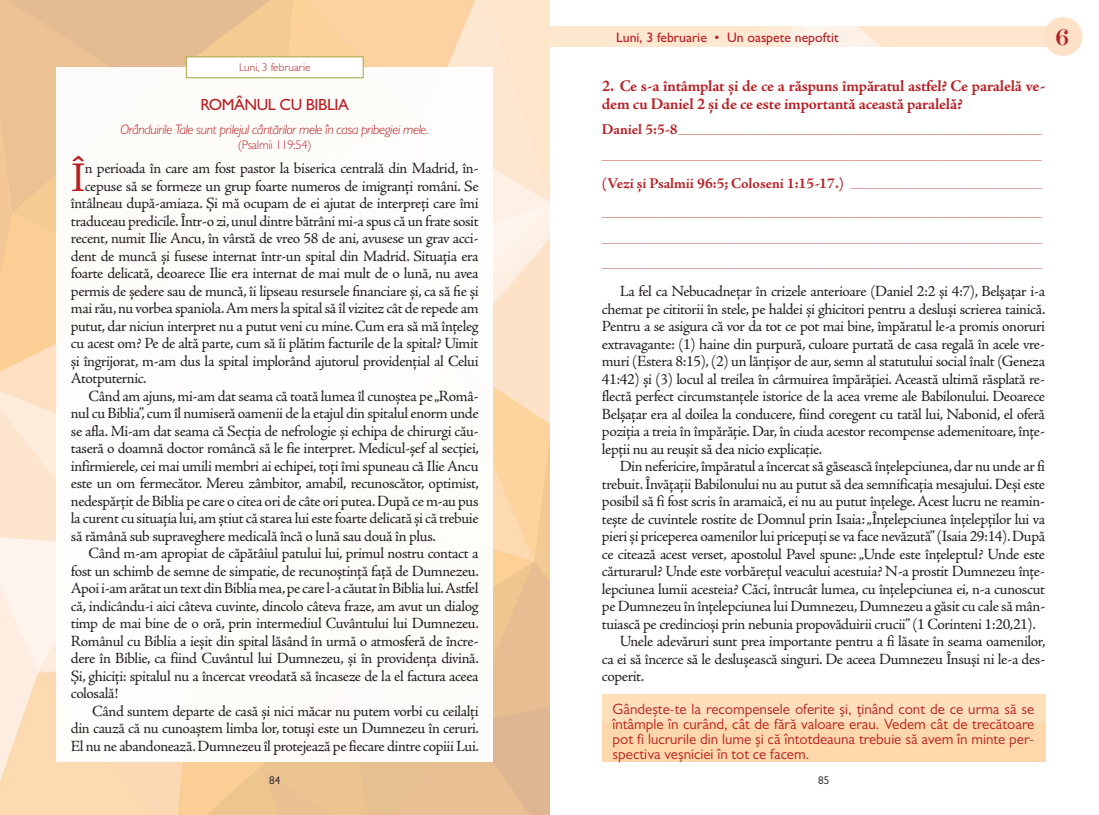
<style>
.page{position:relative;width:1099px;height:815px;background:#fff}
.page>*{position:absolute;margin:0;border:0;box-sizing:border-box;transform-origin:0 0}
.t1{font:42.38px "Adobe Jenson Pro";color:#b81f24}
.t2{font:22.5px "Didona C";color:#b81f24}
.t3{font:700 16.25px/17.5px "Adobe Jenson Pro";letter-spacing:-.015em;color:#b81f24}
.t4{font:500 16.25px "Gill Sans MT Pro";letter-spacing:-.025em;color:#b81f24}
.t5{font:15.62px/17.5px "Adobe Jenson Pro";letter-spacing:-.025em;color:#231f20;text-align:justify}
.t6{font:15px/15px "Gill Sans MT Pro";color:#b81f24;text-align:justify}
.t7{font:italic 300 13.75px "Gill Sans MT Pro";letter-spacing:-.025em;color:#b81f24}
.t8{font:500 13.75px "Gill Sans MT Pro";color:#b81f24}
.t9{font:300 12.5px "Gill Sans MT Pro";letter-spacing:-.02em;color:#c22732}
.t10{font:300 11.25px "Gill Sans MT Pro";color:#b81f24}
.t11{font:11.25px "Gill Sans MT Pro";color:#231f20}
.t12{font:700 7.5px "Adobe Jenson Pro";color:#b81f24}
.s1{font-size:15px}
</style>
<div class="page">
<div style="left:1043px;top:17px;width:39px;height:39px;background:#fde2c7;border-radius:50%"></div>
<img style="left:0;top:0;width:549px;height:815px">
<div style="left:57px;top:67px;width:436px;height:695px;background:#fff"></div>
<div style="left:186px;top:57px;width:177px;height:21px;background:#fff;border:1px solid #a0a741"></div>
<div style="left:602px;top:694px;width:443px;height:68px;background:linear-gradient(to right,#fedbb1,#fedbb1)"></div>
<p class="t10" style="left:239px;top:61px;width:73px">Luni, 3 februarie</p>
<p class="t4" style="left:200px;top:95px;width:150px">ROMÂNUL CU BIBLIA</p>
<p class="t7" style="left:121px;top:121px;width:310px">Orânduirile Tale sunt prilejul cântărilor mele în casa pribegiei mele.</p>
<p class="t9" style="left:238px;top:137px;width:75px">(Psalmii 119:54)</p>
<h1 class="t1" style="left:71px;top:153px;width:16px">Î</h1>
<p class="t5" style="left:85px;top:160px;width:395px">n perioada în care am fost pastor la biserica centrală din Madrid, în-</p>
<p class="t5" style="left:85px;top:177px;width:395px">cepuse să se formeze un grup foarte numeros de imigranți români. Se</p>
<p class="t5" style="left:71px;top:195px;width:409px">întâlneau după-amiaza. Și mă ocupam de ei ajutat de interpreți care îmi</p>
<p class="t5" style="left:71px;top:212px;width:409px">traduceau predicile. Într-o zi, unul dintre bătrâni mi-a spus că un frate sosit</p>
<p class="t5" style="left:71px;top:230px;width:409px">recent, numit Ilie Ancu, în vârstă de vreo 58 de ani, avusese un grav acci-</p>
<p class="t5" style="left:71px;top:247px;width:409px">dent de muncă și fusese internat într-un spital din Madrid. Situația era</p>
<p class="t5" style="left:71px;top:265px;width:409px">foarte delicată, deoarece Ilie era internat de mai mult de o lună, nu avea</p>
<p class="t5" style="left:71px;top:282px;width:409px">permis de ședere sau de muncă, îi lipseau resursele financiare și, ca să fie și</p>
<p class="t5" style="left:71px;top:300px;width:409px">mai rău, nu vorbea spaniola. Am mers la spital să îl vizitez cât de repede am</p>
<p class="t5" style="left:71px;top:317px;width:409px">putut, dar niciun interpret nu a putut veni cu mine. Cum era să mă înțeleg</p>
<p class="t5" style="left:71px;top:335px;width:409px">cu acest om? Pe de altă parte, cum să îi plătim facturile de la spital? Uimit</p>
<p class="t5" style="left:71px;top:352px;width:409px">și îngrijorat, m-am dus la spital implorând ajutorul providențial al Celui</p>
<p class="t5" style="left:71px;top:370px;width:77px">Atotputernic.</p>
<p class="t5" style="left:89px;top:387px;width:391px">Când am ajuns, mi-am dat seama că toată lumea îl cunoștea pe „Româ-</p>
<p class="t5" style="left:71px;top:405px;width:409px">nul cu Biblia”, cum îl numiseră oamenii de la etajul din spitalul enorm unde</p>
<p class="t5" style="left:71px;top:422px;width:409px">se afla. Mi-am dat seama că Secția de nefrologie și echipa de chirurgi cău-</p>
<p class="t5" style="left:71px;top:440px;width:409px">taseră o doamnă doctor româncă să le fie interpret. Medicul-șef al secției,</p>
<p class="t5" style="left:71px;top:457px;width:409px">infirmierele, cei mai umili membri ai echipei, toți îmi spuneau că Ilie Ancu</p>
<p class="t5" style="left:71px;top:475px;width:409px">este un om fermecător. Mereu zâmbitor, amabil, recunoscător, optimist,</p>
<p class="t5" style="left:71px;top:492px;width:409px">nedespărțit de Biblia pe care o citea ori de câte ori putea. După ce m-au pus</p>
<p class="t5" style="left:71px;top:510px;width:409px">la curent cu situația lui, am știut că starea lui este foarte delicată și că trebuie</p>
<p class="t5" style="left:71px;top:527px;width:366px">să rămână sub supraveghere medicală încă o lună sau două în plus.</p>
<p class="t5" style="left:89px;top:545px;width:391px">Când m-am apropiat de căpătâiul patului lui, primul nostru contact a</p>
<p class="t5" style="left:71px;top:562px;width:409px">fost un schimb de semne de simpatie, de recunoștință față de Dumnezeu.</p>
<p class="t5" style="left:71px;top:580px;width:409px">Apoi i-am arătat un text din Biblia mea, pe care l-a căutat în Biblia lui. Astfel</p>
<p class="t5" style="left:71px;top:597px;width:409px">că, indicându-i aici câteva cuvinte, dincolo câteva fraze, am avut un dialog</p>
<p class="t5" style="left:71px;top:615px;width:409px">timp de mai bine de o oră, prin intermediul Cuvântului lui Dumnezeu.</p>
<p class="t5" style="left:71px;top:632px;width:409px">Românul cu Biblia a ieșit din spital lăsând în urmă o atmosferă de încre-</p>
<p class="t5" style="left:71px;top:650px;width:409px">dere în Biblie, ca fiind Cuvântul lui Dumnezeu, și în providența divină.</p>
<p class="t5" style="left:71px;top:667px;width:409px">Și, ghiciți: spitalul nu a încercat vreodată să încaseze de la el factura aceea</p>
<p class="t5" style="left:71px;top:685px;width:49px">colosală!</p>
<p class="t5" style="left:92px;top:702px;width:388px">Când suntem departe de casă și nici măcar nu putem vorbi cu ceilalți</p>
<p class="t5" style="left:71px;top:720px;width:409px">din cauză că nu cunoaștem limba lor, totuși este un Dumnezeu în ceruri.</p>
<p class="t5" style="left:71px;top:737px;width:409px">El nu ne abandonează. Dumnezeu îl protejează pe fiecare dintre copiii Lui.</p>
<p class="t8" style="left:616px;top:29px;width:224px">Luni, 3 februarie • Un oaspete nepoftit</p>
<p class="t3" style="left:602px;top:78px;width:444px">2. Ce s-a întâmplat și de ce a răspuns împăratul astfel? Ce paralelă ve&shy;dem cu Daniel 2 și de ce este importantă această paralelă?</p>
<p class="t12" style="left:602px;top:127px;width:441px"><span class="s1">Daniel 5:5-8</span>_______________________________________________________________________________________________</p>
<p class="t12" style="left:602px;top:153px;width:441px">___________________________________________________________________________________________________________________</p>
<p class="t12" style="left:602px;top:182px;width:441px"><span class="s1">(Vezi și Psalmii 96:5; Coloseni 1:15-17.)</span> __________________________________________________</p>
<p class="t12" style="left:602px;top:210px;width:441px">___________________________________________________________________________________________________________________</p>
<p class="t12" style="left:602px;top:236px;width:441px">___________________________________________________________________________________________________________________</p>
<p class="t12" style="left:602px;top:262px;width:441px">___________________________________________________________________________________________________________________</p>
<p class="t5" style="left:602px;top:283px;width:445px;text-indent:18px">La fel ca Nebucadnețar în crizele anterioare (Daniel 2:2 şi 4:7), Belșațar i-a chemat pe cititorii în stele, pe haldei și ghicitori pentru a desluși scrierea tainică.<br>Pentru a se asigura că vor da tot ce pot mai bine, împăratul le-a promis onoruri extravagante: (1) haine din purpură, culoare purtată de casa regală în acele vre&shy;muri (Estera 8:15), (2) un lănțișor de aur, semn al statutului social înalt (Geneza 41:42) și (3) locul al treilea în cârmuirea împărăției. Această ultimă răsplată re&shy;flectă perfect circumstanțele istorice de la acea vreme ale Babilonului. Deoarece Belșațar era al doilea la conducere, fiind coregent cu tatăl lui, Nabonid, el oferă poziția a treia în împărăție. Dar, în ciuda acestor recompense ademenitoare, înțe&shy;lepții nu au reuşit să dea nicio explicaţie.</p>
<p class="t5" style="left:619px;top:458px;width:427px">Din nefericire, împăratul a încercat să găsească înțelepciunea, dar nu unde ar fi</p>
<p class="t5" style="left:602px;top:475px;width:444px">trebuit. Învățații Babilonului nu au putut să dea semnificația mesajului. Deși este</p>
<p class="t5" style="left:602px;top:493px;width:444px">posibil să fi fost scris în aramaică, ei nu au putut înțelege. Acest lucru ne reamin-</p>
<p class="t5" style="left:602px;top:510px;width:444px">tește de cuvintele rostite de Domnul prin Isaia: „Înțelepciunea înțelepților lui va</p>
<p class="t5" style="left:602px;top:528px;width:444px">pieri și priceperea oamenilor lui pricepuți se va face nevăzută” (Isaia 29:14). După</p>
<p class="t5" style="left:602px;top:545px;width:444px">ce citează acest verset, apostolul Pavel spune: „Unde este înțeleptul? Unde este</p>
<p class="t5" style="left:602px;top:563px;width:444px">cărturarul? Unde este vorbărețul veacului acestuia? N-a prostit Dumnezeu înțe-</p>
<p class="t5" style="left:602px;top:580px;width:444px">lepciunea lumii acesteia? Căci, întrucât lumea, cu înțelepciunea ei, n-a cunoscut</p>
<p class="t5" style="left:602px;top:598px;width:444px">pe Dumnezeu în înțelepciunea lui Dumnezeu, Dumnezeu a găsit cu cale să mân-</p>
<p class="t5" style="left:602px;top:615px;width:435px">tuiască pe credincioși prin nebunia propovăduirii crucii” (1 Corinteni 1:20,21).</p>
<p class="t5" style="left:619px;top:633px;width:427px">Unele adevăruri sunt prea importante pentru a fi lăsate în seama oamenilor,</p>
<p class="t5" style="left:602px;top:650px;width:444px">ca ei să încerce să le deslușească singuri. De aceea Dumnezeu Însuşi ni le-a des-</p>
<p class="t5" style="left:602px;top:668px;width:44px">coperit.</p>
<p class="t6" style="left:612px;top:701px;width:423px">Gândește-te la recompensele oferite și, ținând cont de ce urma să se întâmple în curând, cât de fără valoare erau. Vedem cât de trecătoare pot fi lucrurile din lume și că întotdeauna trebuie să avem în minte per&shy;spectiva veșniciei în tot ce facem.</p>
<p class="t11" style="left:269px;top:773px;width:13px">84</p>
<p class="t11" style="left:818px;top:773px;width:13px">85</p>
<h2 class="t2" style="left:1055px;top:24px;width:15px">6</h2>
</div>
